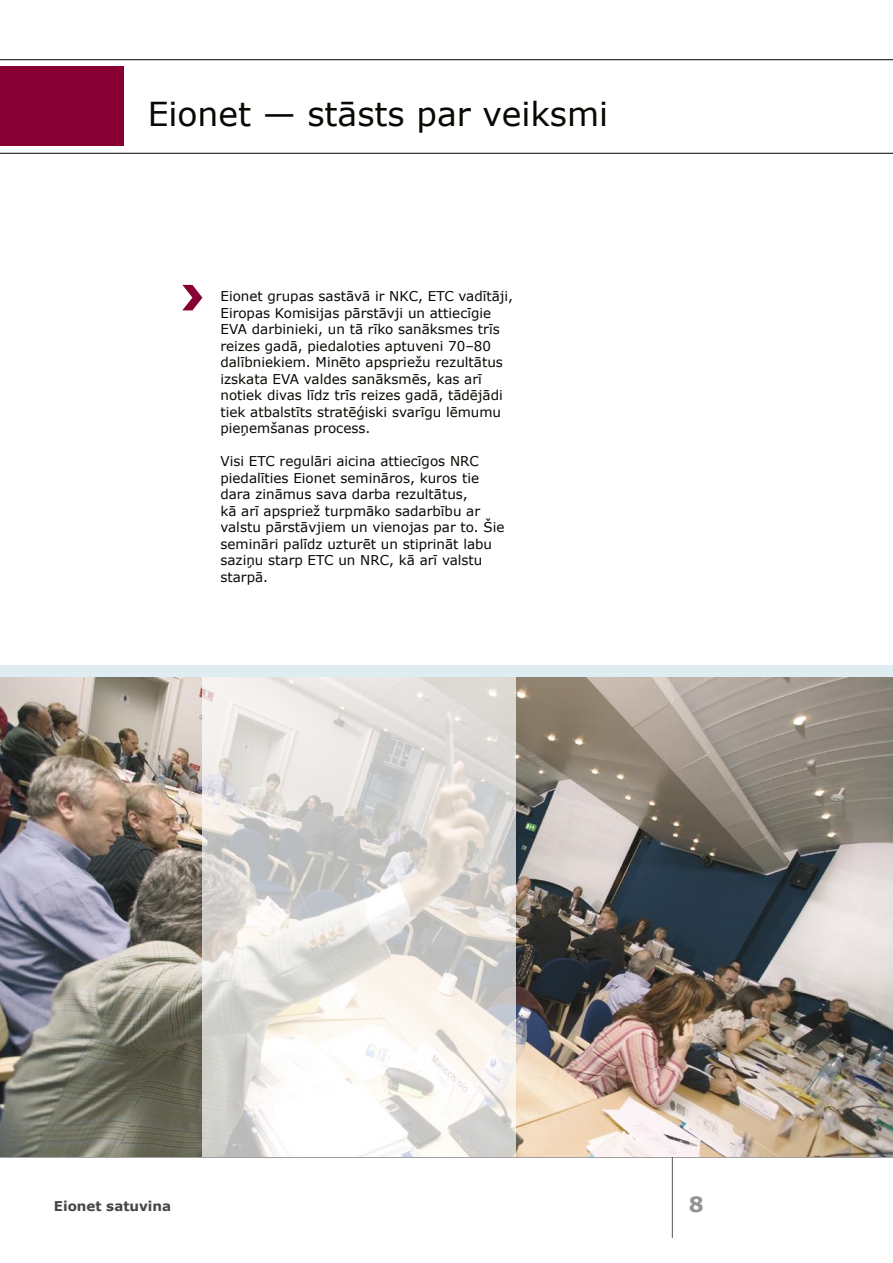
<style>
.page{position:relative;width:893px;height:1263px;background:#fff}
.page>*{position:absolute;margin:0;border:0;box-sizing:border-box;transform-origin:0 0}
.Page_Title{font:33px "Verdana";color:#090803}
.t1{font:700 21px "Verdana";color:#939393}
.Text{font:13.5px/16.5px "Verdana";color:#090803}
.t2{font:700 13.5px "Verdana";color:#464642}
</style>
<div class="page">
<hr style="left:672px;top:1157px;width:1px;height:81px;background:#565656">
<img style="left:0;top:677px;width:893px;height:480px">
<svg style="left:202px;top:677px;width:314px;height:480px"></svg>
<div style="left:0;top:67px;width:124px;height:79px;background:#860034"></div>
<hr style="left:0;top:153px;width:893px;height:1px;background:#000">
<hr style="left:0;top:59px;width:893px;height:1px;background:#000">
<svg style="left:182px;top:285px;width:20px;height:25px"></svg>
<div style="left:0;top:665px;width:893px;height:12px;background:#dfedf3"></div>
<p class="Page_Title" style="left:148px;top:93px;width:462px">Eionet — stāsts par veiksmi</p>
<p class="Text" style="left:220px;top:288px;width:294px">Eionet grupas sastāvā ir NKC, ETC vadītāji, Eiropas Komisijas pārstāvji un attiecīgie EVA darbinieki, un tā rīko sanāksmes trīs reizes gadā, piedaloties aptuveni 70–80 dalībniekiem. Minēto apspriežu rezultātus izskata EVA valdes sanāksmēs, kas arī notiek divas līdz trīs reizes gadā, tādējādi tiek atbalstīts stratēģiski svarīgu lēmumu pieņemšanas process.</p>
<p class="Text" style="left:220px;top:453px;width:286px">Visi ETC regulāri aicina attiecīgos NRC piedalīties Eionet semināros, kuros tie dara zināmus sava darba rezultātus,<br>kā arī apspriež turpmāko sadarbību ar valstu pārstāvjiem un vienojas par to. Šie semināri palīdz uzturēt un stiprināt labu saziņu starp ETC un NRC, kā arī valstu starpā.</p>
<p class="t2" style="left:54px;top:1198px;width:119px">Eionet satuvina</p>
<h2 class="t1" style="left:689px;top:1191px;width:16px">8</h2>
</div>
